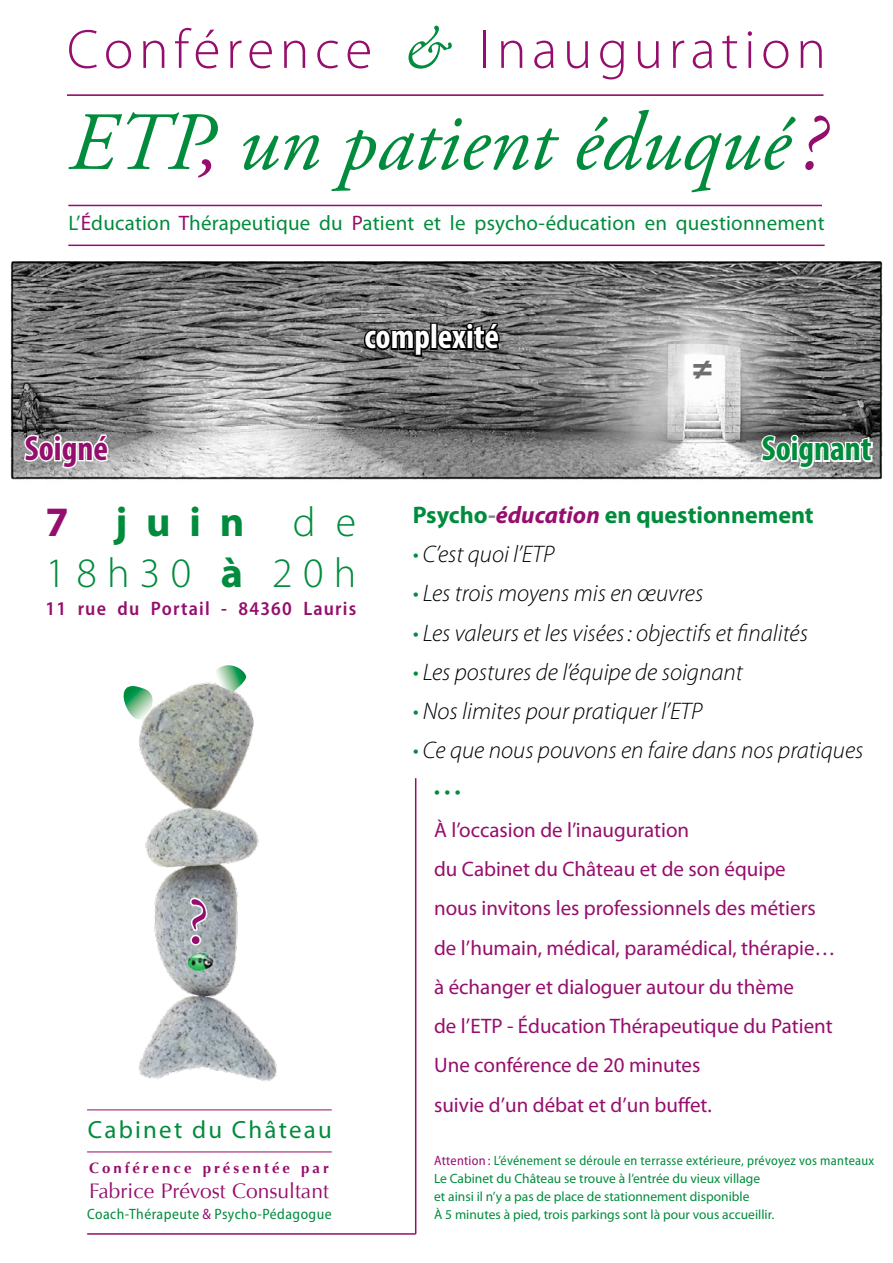
<style>
.page{position:relative;width:893px;height:1263px;background:#fff}
.page>*{position:absolute;margin:0;border:0;box-sizing:border-box;transform-origin:0 0}
.texte{font:italic 82.5px "Adobe Garamond Pro";color:#008c3c}
.t1{font:67.8px "Adobe Garamond Pro";color:#960e6d}
.texte-2{font:300 55.5px "Myriad Pro";letter-spacing:.1em;color:#960e6d}
.couv_1{font:300 42px/50.4px "Myriad Pro";letter-spacing:.245em;color:#008c3c}
.texte-3{font:700 condensed 34.95px "Myriad Pro";color:#fff}
.texte-4{font:700 condensed 34.95px "Myriad Pro";color:#008c3c}
.texte-5{font:700 condensed 34.95px "Myriad Pro";color:#960e6d}
.texte-6{font:900 34.95px "Myriad Pro";color:#706f6f}
.t2{font:24.9px "Myriad Pro";letter-spacing:.09em;color:#008c3c}
.couv_1-2{font:italic 300 24px "Myriad Pro";color:#000}
.couv_1-3{font:700 24px "Myriad Pro";color:#008c3c}
.couv_1-4{font:21px "Myriad Pro";color:#960e6d}
.couv_1-5{font:21px "Myriad Pro";letter-spacing:.01em;color:#008c3c}
.t3{font:21px "Optima";color:#960e6d}
.couv_1-6{font:600 semi-condensed 19.5px "Myriad Pro";letter-spacing:.06em;color:#960e6d}
.t4{font:semi-condensed 15px "Myriad Pro";letter-spacing:.03em;color:#008c3c}
.t5{font:700 15px "Optima";letter-spacing:.2em;color:#960e6d}
.couv_1-7{font:13.5px "Myriad Pro";color:#008c3c}
.couv_1-8{font:semi-condensed 13.5px "Myriad Pro";letter-spacing:.02em;color:#008c3c}
.s1{font-family:"Adobe Garamond Pro";font-weight:400;font-style:italic;color:#008c3c}
.s2{color:#960e6d}
.s3{font-weight:700;color:#960e6d}
.s4{font-weight:700}
.s5{color:#878787}
.s6{font-style:italic;color:#960e6d}
.s7{color:#008c3c}
</style>
<div class="page">
<img style="left:10px;top:261px;width:873px;height:219px">
<hr style="left:415px;top:778px;width:1px;height:456px;background:#960e6d">
<hr style="left:67px;top:94px;width:756px;height:2px;background:#960e6d">
<hr style="left:68px;top:205px;width:754px;height:1px;background:#960e6d">
<hr style="left:68px;top:245px;width:757px;height:1px;background:#960e6d">
<svg style="left:758px;top:417px;width:116px;height:63px"></svg>
<svg style="left:22px;top:432px;width:90px;height:48px"></svg>
<svg style="left:362px;top:317px;width:141px;height:74px;background:#5e5e5e"></svg>
<svg style="left:692px;top:359px;width:21px;height:21px"></svg>
<hr style="left:87px;top:1109px;width:245px;height:1px;background:#960e6d">
<hr style="left:87px;top:1151px;width:245px;height:1px;background:#960e6d">
<img style="left:138px;top:676px;width:139px;height:406px">
<svg style="left:206px;top:665px;width:40px;height:27px"></svg>
<svg style="left:123px;top:686px;width:31px;height:37px"></svg>
<img style="left:187px;top:952px;width:27px;height:19px">
<svg style="left:188px;top:896px;width:21px;height:51px"></svg>
<hr style="left:87px;top:1233px;width:329px;height:2px;background:#960e6d">
<p class="texte-2" style="left:67px;top:16px;width:760px">Conférence <span class="s1">&amp;</span> Inauguration</p>
<p class="texte" style="left:68px;top:93px;width:758px">ETP<span class="s2">,</span> un patient éduqué<span class="s2">?</span></p>
<p class="couv_1-5" style="left:68px;top:210px;width:758px">L’<span class="s2">É</span>ducation <span class="s2">T</span>hérapeutique du <span class="s2">P</span>atient et le psycho-éducation en questionnement</p>
<p class="texte-3" style="left:364px;top:315px;width:136px">complexité</p>
<p class="texte-6" style="left:692px;top:344px;width:22px">≠</p>
<p class="texte-5" style="left:25px;top:426px;width:85px">Soigné</p>
<p class="texte-4" style="left:762px;top:427px;width:112px">Soignant</p>
<p class="couv_1" style="left:46px;top:497px;width:312px"><span class="s3">7</span> <span class="s4">juin</span> de<br>18h30 <span class="s4">à</span> 20h</p>
<p class="couv_1-6" style="left:46px;top:597px;width:312px">11 rue du Portail - 84360 Lauris</p>
<p class="t1" style="left:187px;top:881px;width:23px">?</p>
<p class="t2" style="left:88px;top:1114px;width:245px">Cabinet du Château</p>
<p class="t5" style="left:89px;top:1159px;width:241px">Conférence présentée par</p>
<p class="t3" style="left:89px;top:1179px;width:241px">Fabrice Prévost Consultant</p>
<p class="t4" style="left:87px;top:1206px;width:246px">Coach-Thérapeute <span class="s2">&amp;</span> Psycho-Pédagogue</p>
<p class="couv_1-3" style="left:413px;top:499px;width:402px">Psycho<span class="s5">-</span><span class="s6">éducation</span> en questionnement</p>
<p class="couv_1-2" style="left:413px;top:540px;width:143px"><span class="s7">•</span> C’est quoi l’ETP</p>
<p class="couv_1-2" style="left:413px;top:579px;width:292px"><span class="s7">•</span> Les trois moyens mis en œuvres</p>
<p class="couv_1-2" style="left:413px;top:618px;width:397px"><span class="s7">•</span> Les valeurs et les visées: objectifs et finalités</p>
<p class="couv_1-2" style="left:413px;top:657px;width:332px"><span class="s7">•</span> Les postures de l’équipe de soignant</p>
<p class="couv_1-2" style="left:413px;top:697px;width:291px"><span class="s7">•</span> Nos limites pour pratiquer l’ETP</p>
<p class="couv_1-2" style="left:413px;top:736px;width:452px"><span class="s7">•</span> Ce que nous pouvons en faire dans nos pratiques</p>
<p class="couv_1-5" style="left:434px;top:778px;width:28px">• • •</p>
<p class="couv_1-4" style="left:434px;top:817px;width:257px">À l’occasion de l’inauguration</p>
<p class="couv_1-4" style="left:434px;top:856px;width:353px">du Cabinet du Château et de son équipe</p>
<p class="couv_1-4" style="left:434px;top:895px;width:383px">nous invitons les professionnels des métiers</p>
<p class="couv_1-4" style="left:434px;top:934px;width:403px">de l’humain, médical, paramédical, thérapie…</p>
<p class="couv_1-4" style="left:434px;top:974px;width:361px">à échanger et dialoguer autour du thème</p>
<p class="couv_1-4" style="left:434px;top:1013px;width:400px">de l’ETP - Éducation Thérapeutique du Patient</p>
<p class="couv_1-4" style="left:434px;top:1052px;width:268px">Une conférence de 20 minutes</p>
<p class="couv_1-4" style="left:434px;top:1091px;width:279px">suivie d’un débat et d’un buffet.</p>
<p class="couv_1-8" style="left:434px;top:1153px;width:442px"><span class="s2">Attention :</span> L’événement se déroule en terrasse extérieure, prévoyez vos manteaux</p>
<p class="couv_1-7" style="left:434px;top:1170px;width:328px">Le Cabinet du Château se trouve à l’entrée du vieux village</p>
<p class="couv_1-7" style="left:434px;top:1188px;width:317px">et ainsi il n’y a pas de place de stationnement disponible</p>
<p class="couv_1-7" style="left:434px;top:1206px;width:342px">À 5 minutes à pied, trois parkings sont là pour vous accueillir.</p>
</div>
